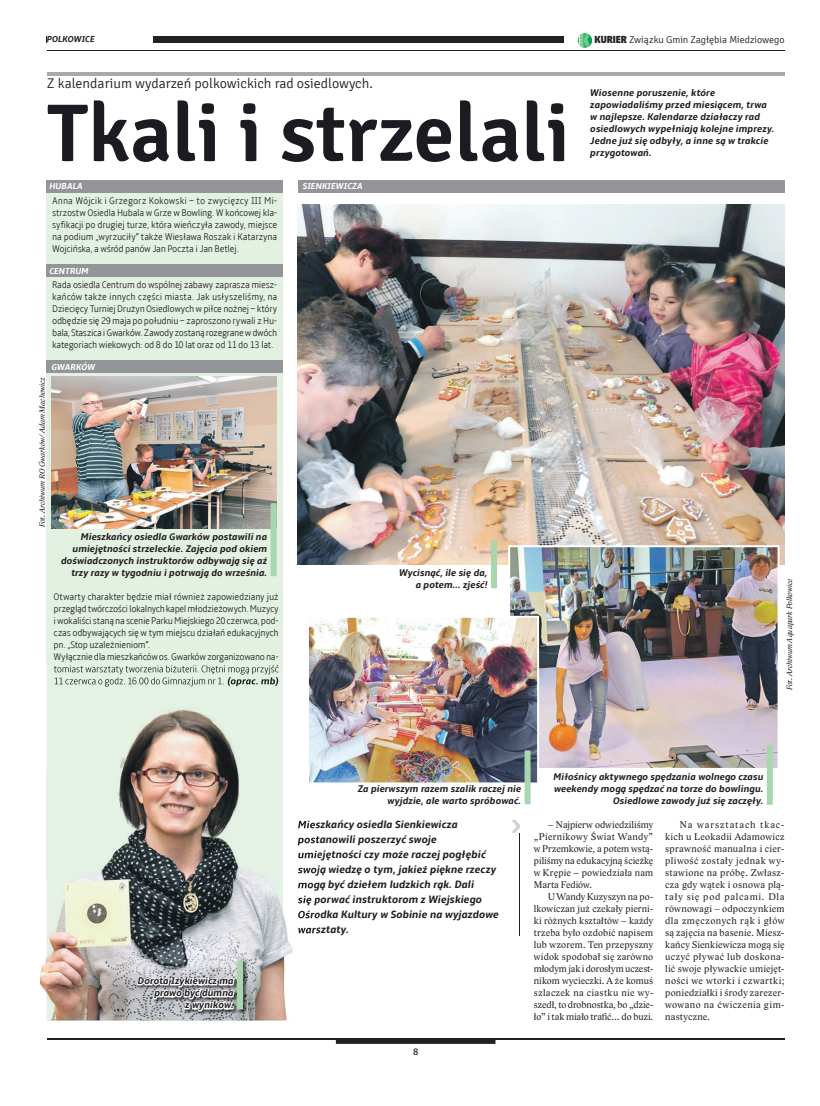
<style>
.page{position:relative;width:820px;height:1106px;background:#fff}
.page>*{position:absolute;margin:0;border:0;box-sizing:border-box;transform-origin:0 0}
.t1{font:600 82px "Signika";color:#1a1c21}
.t2{font:300 14px "Signika";color:#231f20}
.t3{font:italic 700 11px/15px "Amble";color:#231f20}
.t4{font:300 condensed 10px/12px "Amble";letter-spacing:-.03em;color:#231f20;text-align:justify}
.t5{font:10px/12px "Lido STF";letter-spacing:.02em;color:#231f20;text-align:justify}
.t6{font:italic 700 10px/12px "Amble";color:#231f20;text-align:right}
.t7{font:300 10px "Signika";color:#231f20}
.t8{font:10px "Signika Negative";color:#231f20}
.t9{font:italic 700 9px "Amble";letter-spacing:.005em;color:#fff}
.t10{font:italic 700 9px "Amble";letter-spacing:.005em;color:#231f20}
.t11{font:italic 8px "Lido STF";letter-spacing:-.005em;color:#231f20}
.s1{font-family:"Fengardo Neue";font-weight:900}
</style>
<div class="page">
<hr style="left:47px;top:50px;width:737px;height:1px;background:#231f20">
<hr style="left:47px;top:1038px;width:737px;height:1px;background:#231f20">
<svg style="left:336px;top:1039px;width:159px;height:4px"></svg>
<svg style="left:577px;top:33px;width:15px;height:15px"></svg>
<div style="left:47px;top:37px;width:517px;height:6px;background:#231f20"></div>
<div style="left:47px;top:33px;width:106px;height:14px;background:#fff"></div>
<hr style="left:519px;top:833px;width:1px;height:102px;background:#231f20">
<svg style="left:512px;top:820px;width:8px;height:12px"></svg>
<hr style="left:47px;top:72px;width:737px;height:3px;background:#a8a9ad">
<div style="left:298px;top:180px;width:486px;height:12px;background:#939598"></div>
<img style="left:297px;top:204px;width:487px;height:360px">
<div style="left:491px;top:540px;width:6px;height:48px;background:#a8d7ae"></div>
<img style="left:508px;top:545px;width:271px;height:225px">
<div style="left:766px;top:745px;width:6px;height:60px;background:#a8d7ae"></div>
<div style="left:46px;top:180px;width:237px;height:840px;background:#e3f1e3"></div>
<div style="left:46px;top:264px;width:237px;height:12px;background:#939598"></div>
<div style="left:46px;top:360px;width:237px;height:12px;background:#939598"></div>
<div style="left:46px;top:180px;width:237px;height:12px;background:#939598"></div>
<img style="left:40px;top:665px;width:277px;height:355px">
<img style="left:298px;top:820px;width:19px;height:10px">
<img style="left:297px;top:835px;width:20px;height:10px">
<img style="left:298px;top:850px;width:19px;height:10px">
<img style="left:298px;top:865px;width:19px;height:10px">
<img style="left:298px;top:880px;width:19px;height:10px">
<img style="left:298px;top:895px;width:19px;height:10px">
<img style="left:298px;top:910px;width:19px;height:10px">
<img style="left:298px;top:926px;width:19px;height:9px">
<img style="left:54px;top:665px;width:224px;height:9px">
<img style="left:55px;top:677px;width:171px;height:9px">
<img style="left:228px;top:677px;width:50px;height:9px">
<img style="left:235px;top:960px;width:12px;height:55px">
<svg style="left:136px;top:953px;width:99px;height:68px;background:#bbbdc1"></svg>
<div style="left:237px;top:960px;width:6px;height:49px;background:#a8d7ae"></div>
<img style="left:307px;top:616px;width:232px;height:168px">
<img style="left:51px;top:376px;width:225px;height:152px">
<div style="left:270px;top:503px;width:6px;height:73px;background:#a8d7ae"></div>
<div style="left:524px;top:750px;width:6px;height:54px;background:#a8d7ae"></div>
<p class="t10" style="left:47px;top:34px;width:49px">POLKOWICE</p>
<p class="t7" style="left:594px;top:35px;width:191px"><span class="s1">KURIER</span> Związku Gmin Zagłębia Miedziowego</p>
<h2 class="t2" style="left:47px;top:75px;width:327px">Z kalendarium wydarzeń polkowickich rad osiedlowych.</h2>
<h1 class="t1" style="left:47px;top:85px;width:524px">Tkali i strzelali</h1>
<p class="t6" style="left:590px;top:87px;width:185px;text-align:left">Wiosenne poruszenie, które zapowiadaliśmy przed miesiącem, trwa w najlepsze. Kalendarze działaczy rad osiedlowych wypełniają kolejne imprezy.<br>Jedne już się odbyły, a inne są w trakcie przygotowań.</p>
<p class="t9" style="left:302px;top:181px;width:62px">SIENKIEWICZA</p>
<p class="t9" style="left:49px;top:181px;width:35px">HUBALA</p>
<p class="t4" style="left:52px;top:195px;width:226px">Anna Wójcik i Grzegorz Kokowski – to zwycięzcy III Mi&shy;strzostw Osiedla Hubala w Grze w Bowling. W końcowej kla&shy;syfikacji po drugiej turze, która wieńczyła zawody, miejsce na podium „wyrzuciły” także Wiesława Roszak i Katarzyna Wojcińska, a wśród panów Jan Poczta i Jan Betlej.</p>
<p class="t9" style="left:49px;top:266px;width:41px">CENTRUM</p>
<p class="t4" style="left:52px;top:279px;width:226px">Rada osiedla Centrum do wspólnej zabawy zaprasza miesz&shy;kańców także innych części miasta. Jak usłyszeliśmy, na Dziecięcy Turniej Drużyn Osiedlowych w piłce nożnej – który odbędzie się 29 maja po południu – zaproszono rywali z Hu&shy;bala, Staszica i Gwarków. Zawody zostaną rozegrane w dwóch kategoriach wiekowych: od 8 do 10 lat oraz od 11 do 13 lat.</p>
<p class="t9" style="left:51px;top:361px;width:45px">GWARKÓW</p>
<p class="t11" style="left:37px;top:527px;width:152px;rotate:-90deg">Fot. Archiwum RO Gwarków/ Adam Machowicz</p>
<p class="t6" style="left:61px;top:531px;width:208px">Mieszkańcy osiedla Gwarków postawili na umiejętności strzeleckie. Zajęcia pod okiem doświadczonych instruktorów odbywają się aż trzy razy w tygodniu i potrwają do września.</p>
<p class="t4" style="left:54px;top:591px;width:226px;text-align:left">Otwarty charakter będzie miał również zapowiedziany już przegląd twórczości lokalnych kapel młodzieżowych. Muzycy i wokaliści staną na scenie Parku Miejskiego 20 czerwca, pod&shy;czas odbywających się w tym miejscu działań edukacyjnych pn. „Stop uzależnieniom”.<br>Wyłącznie dla mieszkańców os. Gwarków zorganizowano na-</p>
<p class="t6" style="left:399px;top:567px;width:90px">Wycisnąć, ile się da, a potem… zjeść!</p>
<p class="t11" style="left:784px;top:690px;width:113px;rotate:-90deg">Fot. Archiwum Aquapark Polkowice</p>
<p class="t6" style="left:138px;top:975px;width:97px">Dorota Iżykiewicz ma prawo być dumna<br>z wyników.</p>
<p class="t6" style="left:357px;top:783px;width:165px">Za pierwszym razem szalik raczej nie wyjdzie, ale warto spróbować.</p>
<p class="t6" style="left:553px;top:771px;width:211px">Miłośnicy aktywnego spędzania wolnego czasu weekendy mogą spędzać na torze do bowlingu.<br>Osiedlowe zawody już się zaczęły.</p>
<p class="t3" style="left:298px;top:817px;width:202px">Mieszkańcy osiedla Sienkiewicza postanowili poszerzyć swoje umiejętności czy może raczej pogłębić swoją wiedzę o tym, jakież piękne rzeczy mogą być dziełem ludzkich rąk. Dali<br>się porwać instruktorom z Wiejskiego Ośrodka Kultury w Sobinie na wyjazdowe warsztaty.</p>
<p class="t5" style="left:533px;top:819px;width:121px;text-indent:14px">– Najpierw odwiedziliśmy „Piernikowy Świat Wandy” w Przemkowie, a potem wstą&shy;piliśmy na edukacyjną ścieżkę w Krępie – powiedziała nam Marta Fediów.</p>
<p class="t5" style="left:533px;top:891px;width:121px;text-indent:14px">U Wandy Kuzyszyn na po&shy;lkowiczan już czekały pierni&shy;ki różnych kształtów – każdy trzeba było ozdobić napisem lub wzorem. Ten przepyszny widok spodobał się zarówno młodym jak i dorosłym uczest&shy;nikom wycieczki. A że komuś szlaczek na ciastku nie wy&shy;szedł, to drobnostka, bo „dzie&shy;ło” i tak miało trafić… do buzi.</p>
<p class="t8" style="left:413px;top:1045px;width:7px">8</p>
<p class="t5" style="left:665px;top:819px;width:121px;text-indent:14px">Na warsztatach tkac&shy;kich u Leokadii Adamowicz sprawność manualna i cier&shy;pliwość zostały jednak wy&shy;stawione na próbę. Zwłasz&shy;cza gdy wątek i osnowa plą&shy;tały się pod palcami. Dla równowagi – odpoczynkiem dla zmęczonych rąk i głów są zajęcia na basenie. Miesz&shy;kańcy Sienkiewicza mogą się uczyć pływać lub doskona&shy;lić swoje pływackie umiejęt&shy;ności we wtorki i czwartki; poniedziałki i środy zarezer&shy;wowano na ćwiczenia gim&shy;nastyczne.</p>
</div>
